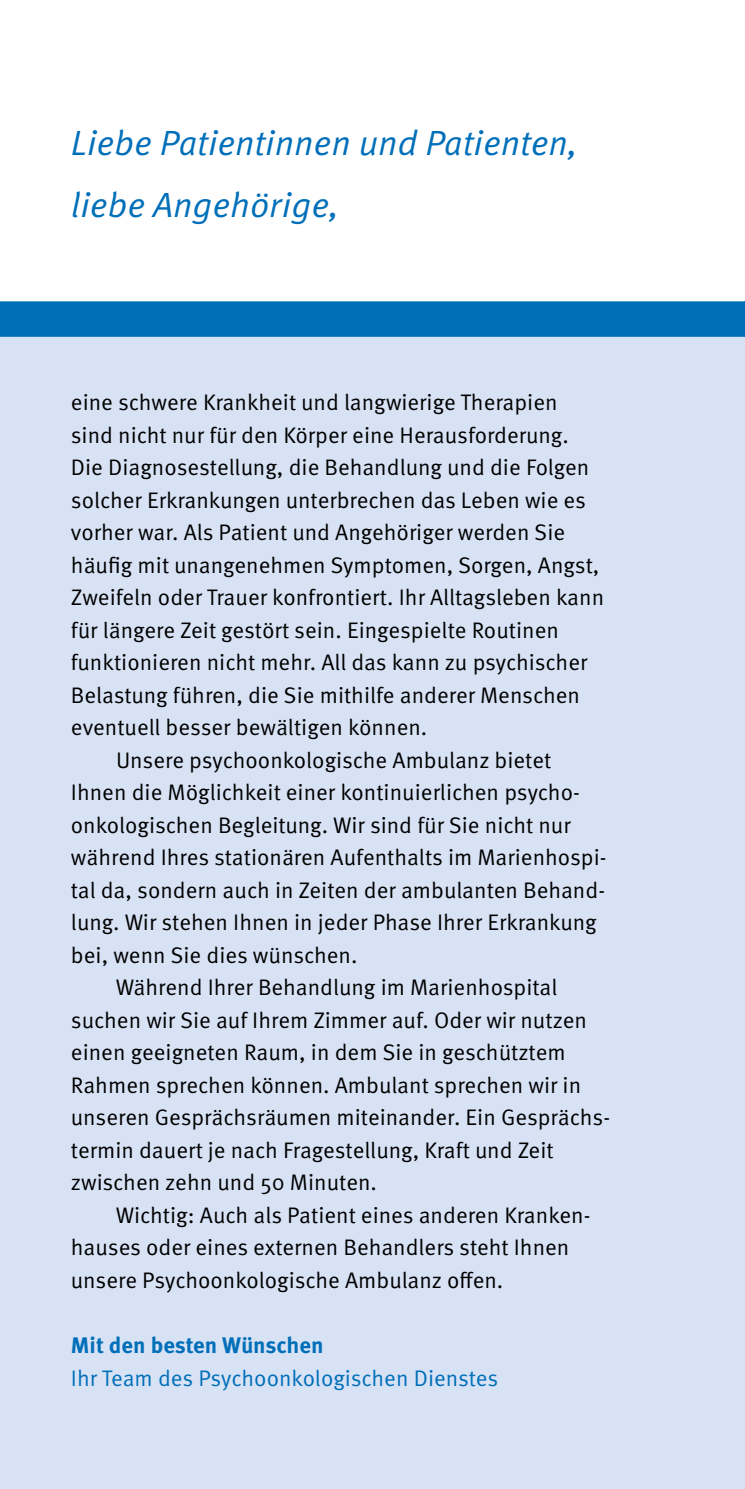
<style>
.page{position:relative;width:745px;height:1489px;background:#fff}
.page>*{position:absolute;margin:0;border:0;box-sizing:border-box;transform-origin:0 0}
.t1{font:italic 35px/61.2px "Meta Pro";color:#006fb9}
.t2{font:22.5px "Meta Pro";color:#000}
.t3{font:22.5px "Meta Pro";color:#006fb9}
.t4{font:700 22.5px "Meta Pro";color:#006fb9}
</style>
<div class="page">
<div style="left:0;top:320px;width:744px;height:1168px;background:#d8e2f5"></div>
<div style="left:0;top:301px;width:744px;height:36px;background:#006fb9"></div>
<h1 class="t1" style="left:71px;top:114px;width:508px">Liebe Patientinnen und Patienten, liebe Angehörige,</h1>
<p class="t2" style="left:71px;top:389px;width:488px">eine schwere Krankheit und langwierige Therapien</p>
<p class="t2" style="left:71px;top:421px;width:499px">sind nicht nur für den Körper eine Herausforderung.</p>
<p class="t2" style="left:71px;top:454px;width:519px">Die Diagnosestellung, die Behandlung und die Folgen</p>
<p class="t2" style="left:71px;top:486px;width:516px">solcher Erkrankungen unterbrechen das Leben wie es</p>
<p class="t2" style="left:71px;top:519px;width:495px">vorher war. Als Patient und Angehöriger werden Sie</p>
<p class="t2" style="left:71px;top:551px;width:529px">häufig mit unangenehmen Symptomen, Sorgen, Angst,</p>
<p class="t2" style="left:71px;top:584px;width:534px">Zweifeln oder Trauer konfrontiert. Ihr Alltagsleben kann</p>
<p class="t2" style="left:71px;top:616px;width:489px">für längere Zeit gestört sein. Eingespielte Routinen</p>
<p class="t2" style="left:71px;top:649px;width:517px">funktionieren nicht mehr. All das kann zu psychischer</p>
<p class="t2" style="left:71px;top:681px;width:510px">Belastung führen, die Sie mithilfe anderer Menschen</p>
<p class="t2" style="left:71px;top:714px;width:357px">eventuell besser bewältigen können.</p>
<p class="t2" style="left:116px;top:746px;width:436px">Unsere psychoonkologische Ambulanz bietet</p>
<p class="t2" style="left:71px;top:779px;width:510px">Ihnen die Möglichkeit einer kontinuierlichen psycho-</p>
<p class="t2" style="left:71px;top:811px;width:501px">onkologischen Begleitung. Wir sind für Sie nicht nur</p>
<p class="t2" style="left:71px;top:844px;width:537px">während Ihres stationären Aufenthalts im Marienhospi-</p>
<p class="t2" style="left:71px;top:876px;width:535px">tal da, sondern auch in Zeiten der ambulanten Behand-</p>
<p class="t2" style="left:71px;top:909px;width:527px">lung. Wir stehen Ihnen in jeder Phase Ihrer Erkrankung</p>
<p class="t2" style="left:71px;top:941px;width:288px">bei, wenn Sie dies wünschen.</p>
<p class="t2" style="left:116px;top:974px;width:443px">Während Ihrer Behandlung im Marienhospital</p>
<p class="t2" style="left:71px;top:1006px;width:517px">suchen wir Sie auf Ihrem Zimmer auf. Oder wir nutzen</p>
<p class="t2" style="left:71px;top:1039px;width:496px">einen geeigneten Raum, in dem Sie in geschütztem</p>
<p class="t2" style="left:71px;top:1071px;width:511px">Rahmen sprechen können. Ambulant sprechen wir in</p>
<p class="t2" style="left:71px;top:1103px;width:540px">unseren Gesprächsräumen miteinander. Ein Gesprächs-</p>
<p class="t2" style="left:71px;top:1136px;width:484px">termin dauert je nach Fragestellung, Kraft und Zeit</p>
<p class="t2" style="left:71px;top:1168px;width:307px">zwischen zehn und 50 Minuten.</p>
<p class="t2" style="left:116px;top:1201px;width:476px">Wichtig: Auch als Patient eines anderen Kranken-</p>
<p class="t2" style="left:71px;top:1233px;width:499px">hauses oder eines externen Behandlers steht Ihnen</p>
<p class="t2" style="left:71px;top:1266px;width:433px">unsere Psychoonkologische Ambulanz offen.</p>
<p class="t4" style="left:71px;top:1330px;width:254px">Mit den besten Wünschen</p>
<p class="t3" style="left:71px;top:1363px;width:428px">Ihr Team des Psychoonkologischen Dienstes</p>
</div>
